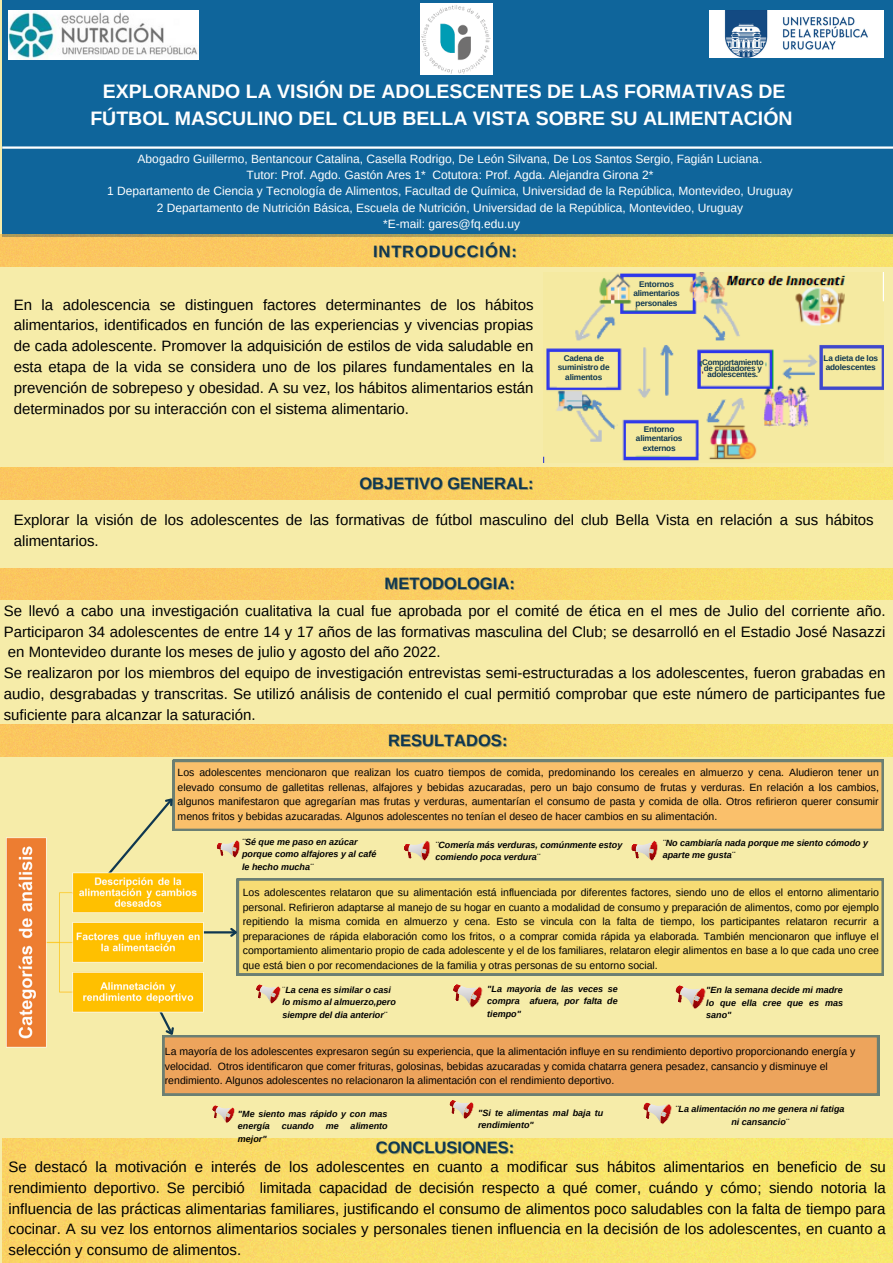
<style>
.page{position:relative;width:893px;height:1263px;background:#f6eca9}
.page>*{position:absolute;margin:0;border:0;box-sizing:border-box;transform-origin:0 0}
.t1{font:700 19.5px/27px "Arimo";color:#fff;text-align:center}
.t2{font:700 16.5px "Arimo";color:#0f3750}
.t3{font:700 16.5px "Arimo";letter-spacing:.05em;color:#0f3750}
.t4{font:15px/20.9px "Arimo";color:#000}
.t5{font:12px/16.4px "Arimo";color:#fff;text-align:center}
.t6{font:10.5px/14.6px "Arimo";color:#000;text-align:justify}
.t7{font:italic 700 9px/12.4px "Arimo";color:#000}
.t8{font:700 8.25px/9.6px "Arimo";letter-spacing:-.025em;color:#0f3750;text-align:center}
.t9{font:700 7.95px/6.4px "Arimo";letter-spacing:-.025em;color:#0f3750;text-align:center}
.s1{font-weight:400;font-style:normal}
</style>
<div class="page">
<div style="left:2px;top:0;width:891px;height:236px;background:#0f659b"></div>
<img style="left:9px;top:10px;width:189px;height:50px">
<img style="left:709px;top:10px;width:174px;height:48px">
<hr style="left:2px;top:146px;width:891px;height:3px;background:#fff">
<img style="left:1px;top:235px;width:892px;height:32px">
<img style="left:0;top:569px;width:893px;height:30px">
<img style="left:0;top:724px;width:893px;height:32px">
<img style="left:2px;top:1138px;width:891px;height:125px">
<img style="left:420px;top:3px;width:72px;height:71px">
<img style="left:0;top:467px;width:893px;height:32px">
<svg style="left:143px;top:792px;width:30px;height:39px"></svg>
<hr style="left:204px;top:931px;width:32px;height:2px;background:#0f3750">
<svg style="left:228px;top:926px;width:9px;height:13px"></svg>
<img style="left:6px;top:831px;width:214px;height:217px">
<img style="left:544px;top:272px;width:339px;height:190px">
<svg style="left:173px;top:760px;width:710px;height:71px;background:#f0bb6b"></svg>
<svg style="left:404px;top:840px;width:26px;height:21px"></svg>
<svg style="left:631px;top:840px;width:26px;height:21px"></svg>
<svg style="left:216px;top:840px;width:24px;height:18px"></svg>
<div style="left:237px;top:878px;width:646px;height:97px;background:#f7dc74"></div>
<svg style="left:153px;top:984px;width:726px;height:141px"></svg>
<h1 class="t1" style="left:90px;top:78px;width:704px">EXPLORANDO LA VISIÓN DE ADOLESCENTES DE LAS FORMATIVAS DE<br>FÚTBOL MASCULINO DEL CLUB BELLA VISTA SOBRE SU ALIMENTACIÓN</h1>
<p class="t5" style="left:107px;top:150px;width:687px">Abogadro Guillermo, Bentancour Catalina, Casella Rodrigo, De León Silvana, De Los Santos Sergio, Fagián Luciana.<br>Tutor: Prof. Agdo. Gastón Ares 1* Cotutora: Prof. Agda. Alejandra Girona 2*<br>1 Departamento de Ciencia y Tecnología de Alimentos, Facultad de Química, Universidad de la República, Montevideo, Uruguay 2 Departamento de Nutrición Básica, Escuela de Nutrición, Universidad de la República, Montevideo, Uruguay<br>*E-mail: gares@fq.edu.uy</p>
<p class="t3" style="left:373px;top:242px;width:145px">INTRODUCCIÓN:</p>
<p class="t4" style="left:14px;top:294px;width:521px;text-align:justify">En la adolescencia se distinguen factores determinantes de los hábitos alimentarios, identificados en función de las experiencias y vivencias propias de cada adolescente. Promover la adquisición de estilos de vida saludable en esta etapa de la vida se considera uno de los pilares fundamentales en la prevención de sobrepeso y obesidad. A su vez, los hábitos alimentarios están determinados por su interacción con el sistema alimentario.</p>
<p class="t8" style="left:558px;top:353px;width:53px">Cadena de suministro de alimentos</p>
<p class="t8" style="left:633px;top:279px;width:48px">Entornos alimentarios personales</p>
<p class="t8" style="left:636px;top:424px;width:48px">Entorno alimentarios externos</p>
<p class="t9" style="left:702px;top:359px;width:63px">Comportamiento de cuidadores y adolescentes.</p>
<p class="t8" style="left:823px;top:353px;width:56px;text-align:left">La dieta de los adolescentes</p>
<p class="t2" style="left:359px;top:474px;width:176px">OBJETIVO GENERAL:</p>
<p class="t4" style="left:14px;top:509px;width:861px">Explorar la visión de los adolescentes de las formativas de fútbol masculino del club Bella Vista en relación a sus hábitos alimentarios.</p>
<p class="t2" style="left:384px;top:574px;width:132px">METODOLOGIA:</p>
<p class="t4" style="left:4px;top:600px;width:883px">Se llevó a cabo una investigación cualitativa la cual fue aprobada por el comité de ética en el mes de Julio del corriente año.<br>Participaron 34 adolescentes de entre 14 y 17 años de las formativas masculina del Club; se desarrolló en el Estadio José Nasazzi en Montevideo durante los meses de julio y agosto del año 2022.<br>Se realizaron por los miembros del equipo de investigación entrevistas semi-estructuradas a los adolescentes, fueron grabadas en audio, desgrabadas y transcritas. Se utilizó análisis de contenido el cual permitió comprobar que este número de participantes fue suficiente para alcanzar la saturación.</p>
<p class="t2" style="left:388px;top:731px;width:121px">RESULTADOS:</p>
<p class="t6" style="left:178px;top:765px;width:703px">Los adolescentes mencionaron que realizan los cuatro tiempos de comida, predominando los cereales en almuerzo y cena. Aludieron tener un elevado consumo de galletitas rellenas, alfajores y bebidas azucaradas, pero un bajo consumo de frutas y verduras. En relación a los cambios, algunos manifestaron que agregarían mas frutas y verduras, aumentarían el consumo de pasta y comida de olla. Otros refirieron querer consumir menos fritos y bebidas azucaradas. Algunos adolescentes no tenían el deseo de hacer cambios en su alimentación.</p>
<p class="t7" style="left:242px;top:836px;width:136px">¨Sé que me paso en azúcar porque como alfajores y al café le hecho mucha¨</p>
<p class="t6" style="left:243px;top:885px;width:638px">Los adolescentes relataron que su alimentación está influenciada por diferentes factores, siendo uno de ellos el entorno alimentario personal. Refirieron adaptarse al manejo de su hogar en cuanto a modalidad de consumo y preparación de alimentos, como por ejemplo repitiendo la misma comida en almuerzo y cena. Esto se vincula con la falta de tiempo, los participantes relataron recurrir a preparaciones de rápida elaboración como los fritos, o a comprar comida rápida ya elaborada. También mencionaron que influye el comportamiento alimentario propio de cada adolescente y el de los familiares, relataron elegir alimentos en base a lo que cada uno cree que está bien o por recomendaciones de la familia y otras personas de su entorno social.</p>
<p class="t7" style="left:435px;top:838px;width:189px">¨Comería más verduras, comúnmente estoy comiendo poca verdura¨</p>
<p class="t7" style="left:662px;top:837px;width:207px">¨No cambiaría nada porque me siento cómodo y aparte me gusta¨</p>
<p class="t7" style="left:282px;top:983px;width:115px"><span class="s1">¨</span>La cena es similar o casi lo mismo al almuerzo,pero siempre del dia anterior¨</p>
<p class="t7" style="left:487px;top:982px;width:132px;text-align:justify">"La mayoria de las veces se compra afuera, por falta de tiempo"</p>
<p class="t7" style="left:706px;top:984px;width:138px;text-align:justify">"En la semana decide mi madre lo que ella cree que es mas sano"</p>
<p class="t6" style="left:165px;top:1044px;width:692px;text-align:left">La mayoría de los adolescentes expresaron según su experiencia, que la alimentación influye en su rendimiento deportivo proporcionando energía y velocidad. Otros identificaron que comer frituras, golosinas, bebidas azucaradas y comida chatarra genera pesadez, cansancio y disminuye el rendimiento. Algunos adolescentes no relacionaron la alimentación con el rendimiento deportivo.</p>
<p class="t7" style="left:238px;top:1108px;width:151px">"Me siento mas rápido y con mas energía</p>
<p class="t7" style="left:282px;top:1120px;width:33px">cuando</p>
<p class="t7" style="left:326px;top:1120px;width:15px">me</p>
<p class="t7" style="left:351px;top:1120px;width:38px">alimento</p>
<p class="t7" style="left:478px;top:1106px;width:127px">"Si te alimentas mal baja tu rendimiento"</p>
<p class="t7" style="left:675px;top:1103px;width:170px;text-align:center">¨La alimentación no me genera ni fatiga ni cansancio¨</p>
<p class="t7" style="left:238px;top:1132px;width:30px">mejor"</p>
<p class="t2" style="left:376px;top:1138px;width:140px">CONCLUSIONES:</p>
<p class="t4" style="left:9px;top:1156px;width:879px;text-align:justify">Se destacó la motivación e interés de los adolescentes en cuanto a modificar sus hábitos alimentarios en beneficio de su rendimiento deportivo. Se percibió limitada capacidad de decisión respecto a qué comer, cuándo y cómo; siendo notoria la influencia de las prácticas alimentarias familiares, justificando el consumo de alimentos poco saludables con la falta de tiempo para cocinar. A su vez los entornos alimentarios sociales y personales tienen influencia en la decisión de los adolescentes, en cuanto a selección y consumo de alimentos.</p>
</div>
